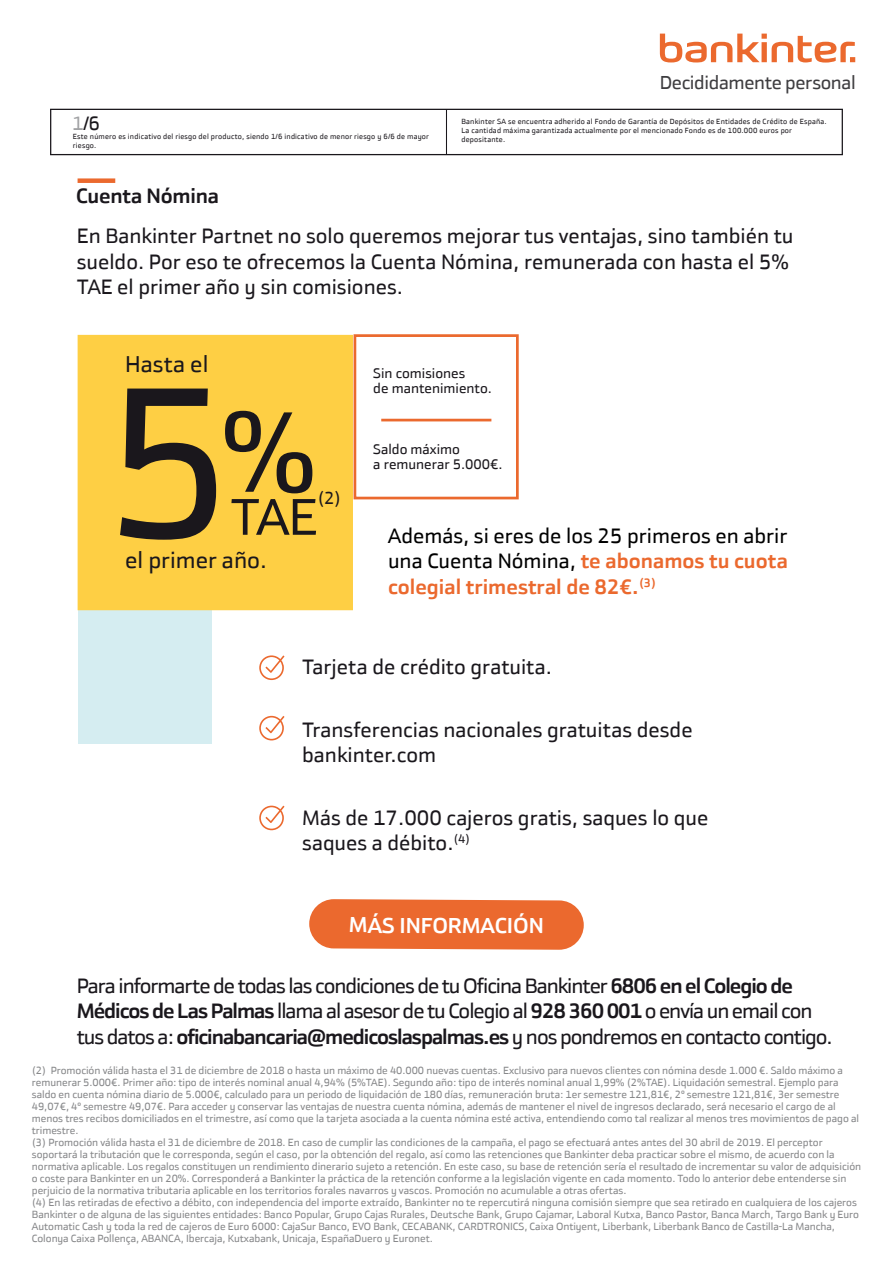
<style>
.page{position:relative;width:893px;height:1263px;background:#fff}
.page>*{position:absolute;margin:0;border:0;box-sizing:border-box;transform-origin:0 0}
.t1{font:215.55px "Bankinter Sans";color:#1a171c}
.t2{font:115.5px "Bankinter Sans";color:#1a171c}
.t3{font:51.9px "Bankinter Sans";color:#1a171c}
.t4{font:23.1px "Bankinter Sans";color:#1a171c}
.t5{font:700 21.9px "Bankinter Sans";letter-spacing:-.005em;color:#fff}
.t6{font:21px/25.2px "Bankinter Sans";color:#1a171c}
.t7{font:21px/25.2px "Bankinter Sans";letter-spacing:-.05em;color:#1a171c}
.t8{font:21px/25.5px "Bankinter Sans";color:#000;text-align:justify}
.t9{font:700 21px "Bankinter Sans";letter-spacing:-.01em;color:#1a171c}
.t10{font:19.5px "Bankinter Sans";color:#1a171c}
.t11{font:18.9px "Bankinter Sans";letter-spacing:-.02em;color:#3e3d40}
.t12{font:17.55px "Bankinter Sans";color:#1a171c}
.t13{font:13.95px/15.1px "Bankinter Sans";color:#1a171c}
.t14{font:10.5px/12px "Bankinter Sans";letter-spacing:-.005em;color:#87888a}
.t15{font:7.5px/9px "Bankinter Sans";letter-spacing:.025em;color:#1a171c}
.s1{color:#a1a2a4}
.s2{font-weight:700;color:#eb692e}
.s3{font-weight:700}
</style>
<div class="page">
<svg style="left:660px;top:34px;width:195px;height:29px"></svg>
<svg style="left:309px;top:899px;width:275px;height:51px;background:#ec733d"></svg>
<div style="left:78px;top:178px;width:37px;height:5px;background:#eb692e"></div>
<div style="left:78px;top:611px;width:134px;height:133px;background:#d5edf1"></div>
<hr style="left:381px;top:419px;width:110px;height:2px;background:#eb692e">
<div style="left:354px;top:334px;width:165px;height:165px;border:3px solid #eb692e"></div>
<div style="left:78px;top:335px;width:275px;height:275px;background:#fecf44"></div>
<div style="left:50px;top:109px;width:793px;height:46px;background:#fff;border:1px solid #1a171c"></div>
<hr style="left:446px;top:109px;width:1px;height:45px;background:#1a171c">
<svg style="left:259px;top:655px;width:26px;height:25px"></svg>
<svg style="left:259px;top:806px;width:26px;height:24px"></svg>
<svg style="left:259px;top:716px;width:26px;height:24px"></svg>
<h3 class="t10" style="left:72px;top:111px;width:29px"><span class="s1">1</span>/6</h3>
<p class="t15" style="left:73px;top:132px;width:358px">Este número es indicativo del riesgo del producto, siendo 1/6 indicativo de menor riesgo y 6/6 de mayor riesgo.</p>
<h3 class="t9" style="left:76px;top:183px;width:145px">Cuenta Nómina</h3>
<h3 class="t11" style="left:660px;top:72px;width:197px">Decididamente personal</h3>
<p class="t15" style="left:461px;top:117px;width:367px">Bankinter SA se encuentra adherido al Fondo de Garantía de Depósitos de Entidades de Crédito de España.<br>La cantidad máxima garantizada actualmente por el mencionado Fondo es de 100.000 euros por depositante.</p>
<h3 class="t6" style="left:77px;top:224px;width:718px">En Bankinter Partnet no solo queremos mejorar tus ventajas, sino también tu sueldo. Por eso te ofrecemos la Cuenta Nómina, remunerada con hasta el 5%<br>TAE el primer año y sin comisiones.</h3>
<h3 class="t4" style="left:125px;top:350px;width:85px">Hasta el</h3>
<h1 class="t1" style="left:103px;top:336px;width:130px">5</h1>
<h2 class="t2" style="left:221px;top:384px;width:97px">%</h2>
<h3 class="t12" style="left:317px;top:487px;width:25px">(2)</h3>
<h3 class="t3" style="left:230px;top:486px;width:89px">TAE</h3>
<h3 class="t4" style="left:125px;top:546px;width:143px">el primer año.</h3>
<h3 class="t13" style="left:373px;top:365px;width:120px">Sin comisiones<br>de mantenimiento.</h3>
<h3 class="t13" style="left:373px;top:442px;width:131px">Saldo máximo<br>a remunerar 5.000€.</h3>
<h3 class="t8" style="left:388px;top:523px;width:401px">Además, si eres de los 25 primeros en abrir una Cuenta Nómina, <span class="s2">te abonamos tu cuota colegial trimestral de 82€.</span><sup>(3)</sup></h3>
<h3 class="t6" style="left:302px;top:655px;width:251px">Tarjeta de crédito gratuita.</h3>
<h3 class="t6" style="left:302px;top:717px;width:392px">Transferencias nacionales gratuitas desde bankinter.com</h3>
<h3 class="t6" style="left:302px;top:805px;width:408px">Más de 17.000 cajeros gratis, saques lo que saques a débito.<sup>(4)</sup></h3>
<h3 class="t5" style="left:349px;top:912px;width:197px">MÁS INFORMACIÓN</h3>
<p class="t7" style="left:77px;top:973px;width:757px">Para informarte de todas las condiciones de tu Oficina Bankinter <span class="s3">6806 en el Colegio de<br>Médicos de Las Palmas</span> llama al asesor de tu Colegio al <span class="s3">928 360 001</span> o envía un email con tus datos a: <span class="s3">oficinabancaria@medicoslaspalmas.es</span> y nos pondremos en contacto contigo.</p>
<p class="t14" style="left:32px;top:1065px;width:831px">(2) Promoción válida hasta el 31 de diciembre de 2018 o hasta un máximo de 40.000 nuevas cuentas. Exclusivo para nuevos clientes con nómina desde 1.000 €. Saldo máximo a remunerar 5.000€. Primer año: tipo de interés nominal anual 4,94% (5%TAE). Segundo año: tipo de interés nominal anual 1,99% (2%TAE). Liquidación semestral. Ejemplo para saldo en cuenta nómina diario de 5.000€, calculado para un periodo de liquidación de 180 días, remuneración bruta: 1er semestre 121,81€, 2º semestre 121,81€, 3er semestre 49,07€, 4º semestre 49,07€. Para acceder y conservar las ventajas de nuestra cuenta nómina, además de mantener el nivel de ingresos declarado, será necesario el cargo de al menos tres recibos domiciliados en el trimestre, así como que la tarjeta asociada a la cuenta nómina esté activa, entendiendo como tal realizar al menos tres movimientos de pago al trimestre.<br>(3) Promoción válida hasta el 31 de diciembre de 2018. En caso de cumplir las condiciones de la campaña, el pago se efectuará antes antes del 30 abril de 2019. El perceptor soportará la tributación que le corresponda, según el caso, por la obtención del regalo, así como las retenciones que Bankinter deba practicar sobre el mismo, de acuerdo con la normativa aplicable. Los regalos constituyen un rendimiento dinerario sujeto a retención. En este caso, su base de retención sería el resultado de incrementar su valor de adquisición o coste para Bankinter en un 20%. Corresponderá a Bankinter la práctica de la retención conforme a la legislación vigente en cada momento. Todo lo anterior debe entenderse sin perjuicio de la normativa tributaria aplicable en los territorios forales navarros y vascos. Promoción no acumulable a otras ofertas.<br>(4) En las retiradas de efectivo a débito, con independencia del importe extraído, Bankinter no te repercutirá ninguna comisión siempre que sea retirado en cualquiera de los cajeros Bankinter o de alguna de las siguientes entidades: Banco Popular, Grupo Cajas Rurales, Deutsche Bank, Grupo Cajamar, Laboral Kutxa, Banco Pastor, Banca March, Targo Bank y Euro Automatic Cash y toda la red de cajeros de Euro 6000: CajaSur Banco, EVO Bank, CECABANK, CARDTRONICS, Caixa Ontiyent, Liberbank, Liberbank Banco de Castilla-La Mancha, Colonya Caixa Pollença, ABANCA, Ibercaja, Kutxabank, Unicaja, EspañaDuero y Euronet.</p>
</div>
